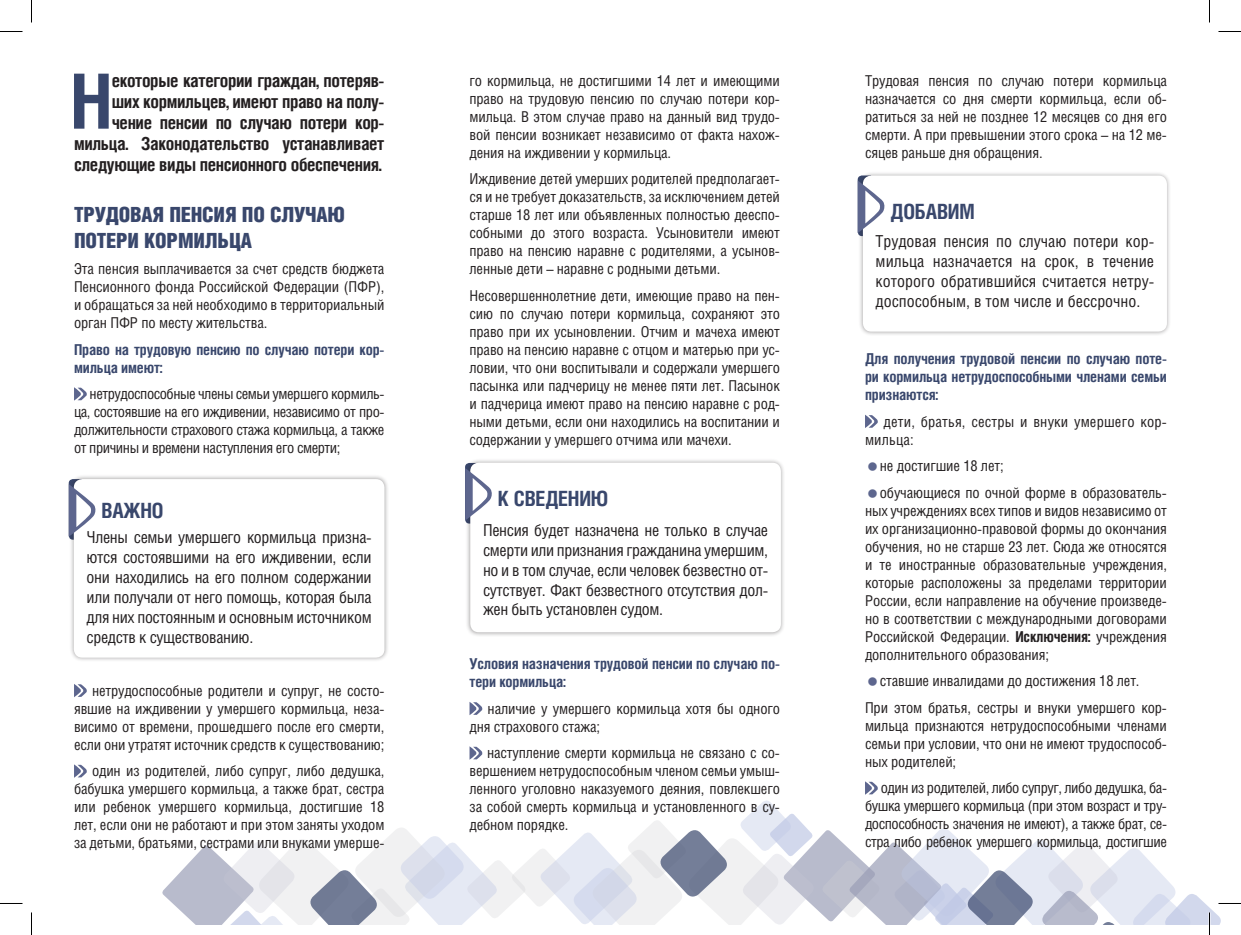
<style>
.page{position:relative;width:1241px;height:935px;background:#fff}
.page>*{position:absolute;margin:0;border:0;box-sizing:border-box;transform-origin:0 0}
.t1{font:700 condensed 76.2px "Helios";color:#39476c}
.t2{font:900 condensed 21px/25.2px "Helios";letter-spacing:-.01em;color:#39476c}
.t3{font:700 condensed 21px "Helios";letter-spacing:-.01em;color:#39476c}
.t4{font:700 condensed 18px/21px "Helios";letter-spacing:-.02em;color:#231f20;text-align:right}
.t5{font:condensed 16.5px/19.8px "Helios";letter-spacing:-.02em;color:#231f20;text-align:justify}
.t6{font:condensed 15px/18px "Helios";letter-spacing:-.01em;color:#231f20;text-align:justify}
.t7{font:700 condensed 15px/18px "Helios";letter-spacing:-.01em;color:#39476c}
.t8{font:condensed 15px/18px "Helios";letter-spacing:.01em;color:#231f20}
.s1{font-weight:700}
</style>
<div class="page">
<svg style="left:74px;top:387px;width:13px;height:14px"></svg>
<svg style="left:74px;top:684px;width:13px;height:13px"></svg>
<svg style="left:74px;top:764px;width:13px;height:14px"></svg>
<svg style="left:469px;top:702px;width:13px;height:13px"></svg>
<svg style="left:469px;top:746px;width:13px;height:13px"></svg>
<svg style="left:865px;top:415px;width:13px;height:13px"></svg>
<div style="left:69px;top:474px;width:320px;height:188px;background:#231f20;opacity:.4"></div>
<div style="left:74px;top:479px;width:310px;height:178px;background:#fff;border-radius:9px"></div>
<svg style="left:69px;top:479px;width:27px;height:61px"></svg>
<div style="left:465px;top:458px;width:320px;height:179px;background:#231f20;opacity:.4"></div>
<div style="left:470px;top:463px;width:311px;height:169px;background:#fff;border-radius:9px"></div>
<svg style="left:465px;top:463px;width:27px;height:60px"></svg>
<div style="left:858px;top:171px;width:313px;height:165px;background:#231f20;opacity:.4"></div>
<div style="left:863px;top:175px;width:304px;height:156px;background:#fff;border-radius:9px"></div>
<svg style="left:858px;top:175px;width:27px;height:61px"></svg>
<svg style="left:0;top:31px;width:22px;height:1px"></svg>
<svg style="left:1218px;top:31px;width:23px;height:1px"></svg>
<svg style="left:0;top:903px;width:22px;height:1px"></svg>
<svg style="left:31px;top:0;width:1px;height:22px"></svg>
<svg style="left:31px;top:912px;width:1px;height:23px"></svg>
<svg style="left:1209px;top:0;width:1px;height:22px"></svg>
<svg style="left:162px;top:781px;width:1079px;height:154px"></svg>
<h1 class="t1" style="left:70px;top:56px;width:36px">Н</h1>
<p class="t4" style="left:74px;top:69px;width:312px">екоторые категории граждан, потеряв-<br>ших кормильцев, имеют право на полу&shy;чение пенсии по случаю потери кор&shy;мильца. Законодательство устанавливает следующие виды пенсионного обеспечения.</p>
<h2 class="t2" style="left:74px;top:202px;width:273px">Трудовая пенсия по случаю потери кормильца</h2>
<p class="t6" style="left:74px;top:259px;width:312px">Эта пенсия выплачивается за счет средств бюджета Пенсионного фонда Российской Федерации (ПФР), и обращаться за ней необходимо в территориальный орган ПФР по месту жительства.</p>
<p class="t7" style="left:74px;top:340px;width:312px">Право на трудовую пенсию по случаю потери кор&shy;мильца имеют:</p>
<p class="t6" style="left:74px;top:384px;width:312px;text-indent:16px">нетрудоспособные члены семьи умершего кормиль&shy;ца, состоявшие на его иждивении, независимо от про&shy;должительности страхового стажа кормильца, а также от причины и времени наступления его смерти;</p>
<h2 class="t3" style="left:102px;top:498px;width:51px">ВАЖНО</h2>
<p class="t5" style="left:87px;top:527px;width:287px">Члены семьи умершего кормильца призна&shy;ются состоявшими на его иждивении, если они находились на его полном содержании или получали от него помощь, которая была для них постоянным и основным источником средств к существованию.</p>
<p class="t6" style="left:74px;top:681px;width:312px;text-indent:18px">нетрудоспособные родители и супруг, не состо&shy;явшие на иждивении у умершего кормильца, неза&shy;висимо от времени, прошедшего после его смерти, если они утратят источник средств к существованию;</p>
<p class="t6" style="left:74px;top:761px;width:312px;text-indent:18px">один из родителей, либо супруг, либо дедушка, бабушка умершего кормильца, а также брат, сестра или ребенок умершего кормильца, достигшие 18 лет, если они не работают и при этом заняты уходом за детьми, братьями, сестрами или внуками умерше-</p>
<p class="t6" style="left:469px;top:71px;width:312px">го кормильца, не достигшими 14 лет и имеющими право на трудовую пенсию по случаю потери кор&shy;мильца. В этом случае право на данный вид трудо&shy;вой пенсии возникает независимо от факта нахож&shy;дения на иждивении у кормильца.</p>
<p class="t6" style="left:469px;top:169px;width:312px">Иждивение детей умерших родителей предполагает&shy;ся и не требует доказательств, за исключением детей старше 18 лет или объявленных полностью дееспо&shy;собными до этого возраста. Усыновители имеют право на пенсию наравне с родителями, а усынов&shy;ленные дети – наравне с родными детьми.</p>
<p class="t6" style="left:469px;top:286px;width:312px">Несовершеннолетние дети, имеющие право на пен&shy;сию по случаю потери кормильца, сохраняют это право при их усыновлении. Отчим и мачеха имеют право на пенсию наравне с отцом и матерью при ус&shy;ловии, что они воспитывали и содержали умершего пасынка или падчерицу не менее пяти лет. Пасынок и падчерица имеют право на пенсию наравне с род&shy;ными детьми, если они находились на воспитании и содержании у умершего отчима или мачехи.</p>
<h2 class="t3" style="left:498px;top:486px;width:74px">К СВЕДЕНИЮ</h2>
<p class="t5" style="left:483px;top:520px;width:287px">Пенсия будет назначена не только в случае смерти или признания гражданина умершим, но и в том случае, если человек безвестно от&shy;сутствует. Факт безвестного отсутствия дол&shy;жен быть установлен судом.</p>
<p class="t7" style="left:469px;top:654px;width:312px">Условия назначения трудовой пенсии по случаю по&shy;тери кормильца:</p>
<p class="t6" style="left:469px;top:699px;width:312px;text-indent:18px">наличие у умершего кормильца хотя бы одного дня страхового стажа;</p>
<p class="t6" style="left:469px;top:743px;width:312px;text-indent:18px">наступление смерти кормильца не связано с со&shy;вершением нетрудоспособным членом семьи умыш&shy;ленного уголовно наказуемого деяния, повлекшего за собой смерть кормильца и установленного в су&shy;дебном порядке.</p>
<p class="t6" style="left:865px;top:71px;width:303px">Трудовая пенсия по случаю потери кормильца назначается со дня смерти кормильца, если об&shy;ратиться за ней не позднее 12 месяцев со дня его смерти. А при превышении этого срока – на 12 ме&shy;сяцев раньше дня обращения.</p>
<h2 class="t3" style="left:890px;top:199px;width:71px">ДОБАВИМ</h2>
<p class="t5" style="left:876px;top:231px;width:280px">Трудовая пенсия по случаю потери кор&shy;мильца назначается на срок, в течение которого обратившийся считается нетру&shy;доспособным, в том числе и бессрочно.</p>
<p class="t7" style="left:865px;top:349px;width:303px;text-align:justify">Для получения трудовой пенсии по случаю поте&shy;ри кормильца нетрудоспособными членами семьи признаются:</p>
<p class="t8" style="left:865px;top:412px;width:303px;text-indent:19px">дети, братья, сестры и внуки умершего кор&shy;мильца:</p>
<p class="t6" style="left:880px;top:452px;width:289px;line-height:26.5px">не достигшие 18 лет;<br>обучающиеся по очной форме в образователь-</p>
<p class="t6" style="left:865px;top:501px;width:303px">ных учреждениях всех типов и видов независимо от их организационно-правовой формы до окончания обучения, но не старше 23 лет. Сюда же относятся и те иностранные образовательные учреждения, которые расположены за пределами территории России, если направление на обучение произведе&shy;но в соответствии с международными договорами Российской Федерации. <span class="s1">Исключения:</span> учреждения дополнительного образования;</p>
<p class="t6" style="left:865px;top:667px;width:303px;line-height:26.5px;text-indent:15px">ставшие инвалидами до достижения 18 лет.<br>При этом братья, сестры и внуки умершего кор-</p>
<p class="t6" style="left:865px;top:716px;width:303px">мильца признаются нетрудоспособными членами семьи при условии, что они не имеют трудоспособ&shy;ных родителей;</p>
<p class="t6" style="left:865px;top:778px;width:303px;text-indent:16px">один из родителей, либо супруг, либо дедушка, ба&shy;бушка умершего кормильца (при этом возраст и тру&shy;доспособность значения не имеют), а также брат, се&shy;стра либо ребенок умершего кормильца, достигшие</p>
</div>
